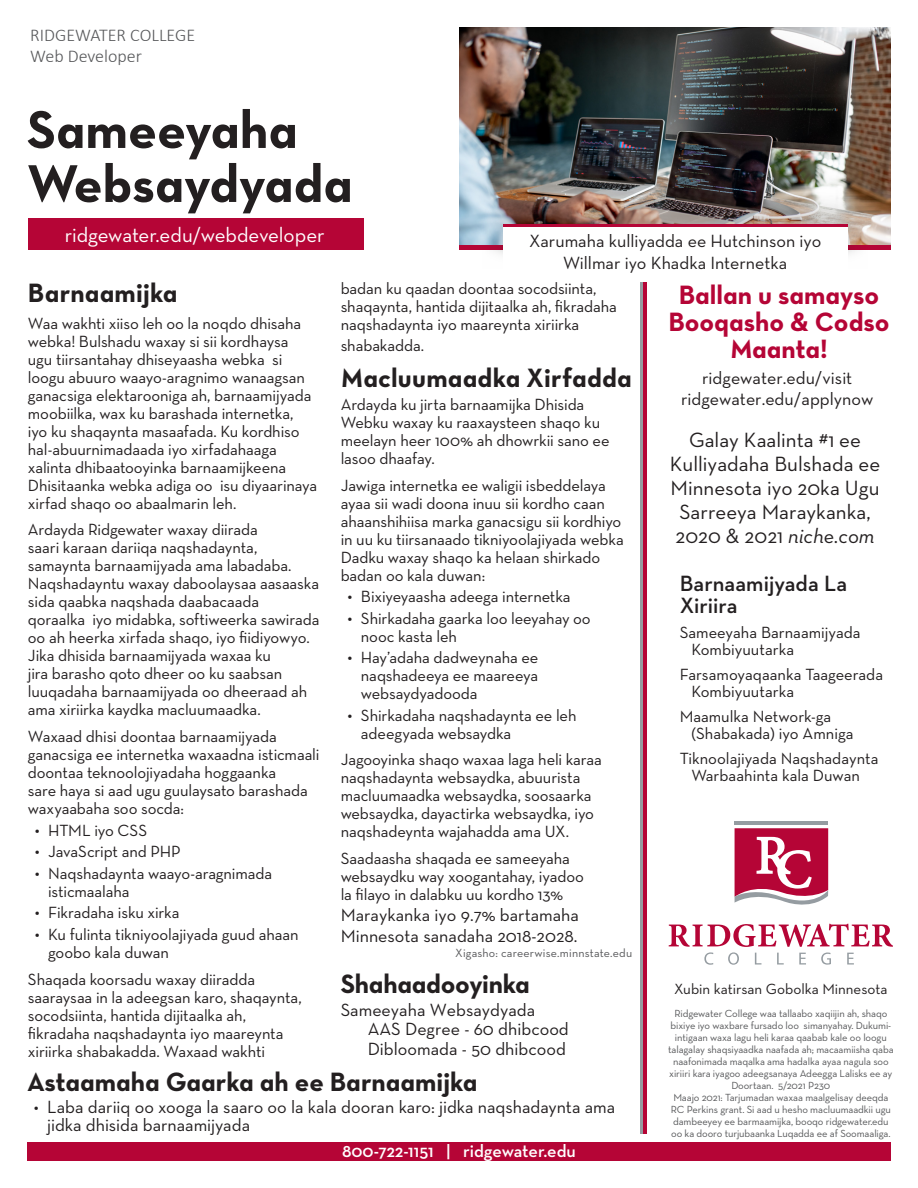
<style>
.page{position:relative;width:918px;height:1188px;background:#fff}
.page>*{position:absolute;margin:0;border:0;box-sizing:border-box;transform-origin:0 0}
.t1{font:54px/54px "Neutra Text Bold Alt";color:#231f20}
.t2{font:27px "Neutra Text Bold Alt";color:#231f20}
.t3{font:27px/27px "Neutra Text Bold Alt";color:#b50536;text-align:center}
.t4{font:600 22.5px/22.5px "Neutra Text";color:#231f20}
.t5{font:21px/24px "Neutra Text";color:#231f20;text-align:center}
.t6{font:21px "Neutra Text";letter-spacing:-.005em;color:#fff}
.Indented_credential{font:18px/18px "Neutra Text";color:#231f20}
.t7{font:300 18px/21.6px "Calibri";color:#57585a}
.t8{font:600 18px "Neutra Text";color:#fff}
.t9{font:16.5px/18px "Neutra Text";letter-spacing:-.01em;color:#231f20}
.t10{font:15px "Neutra Text";color:#231f20}
.t11{font:12px "Neutra Text";letter-spacing:.015em;color:#57585a}
.t12{font:10.5px/12px "Neutra Text";letter-spacing:-.01em;color:#57585a;text-align:center}
.s1{font-size:18px}
.s2{font-style:italic}
</style>
<div class="page">
<img style="left:459px;top:27px;width:432px;height:218px">
<div style="left:459px;top:245px;width:432px;height:5px;background:#b50536"></div>
<div style="left:480px;top:190px;width:391px;height:253px;background:#231f20;opacity:.21"></div>
<div style="left:503px;top:226px;width:345px;height:208px;background:#fff"></div>
<div style="left:815px;top:250px;width:65px;height:26px;background:#fff"></div>
<div style="left:459px;top:276px;width:421px;height:177px;background:#fff"></div>
<div style="left:470px;top:250px;width:65px;height:26px;background:#fff"></div>
<hr style="left:503px;top:224px;width:345px;height:3px;background:#b50536">
<div style="left:28px;top:219px;width:336px;height:31px;background:#b50536"></div>
<div style="left:27px;top:1143px;width:864px;height:18px;background:#b50536"></div>
<hr style="left:735px;top:821px;width:93px;height:4px;background:#959ca1">
<svg style="left:735px;top:828px;width:93px;height:77px"></svg>
<svg style="left:669px;top:924px;width:224px;height:41px"></svg>
<hr style="left:641px;top:283px;width:3px;height:851px;background:#959ca1">
<hr style="left:644px;top:283px;width:3px;height:851px;background:#b50536">
<p class="t7" style="left:30px;top:24px;width:166px">RIDGEWATER COLLEGE<br>Web Developer</p>
<p class="t1" style="left:27px;top:101px;width:327px">Sameeyaha<br>Websaydyada</p>
<p class="t6" style="left:65px;top:222px;width:261px">ridgewater.edu/webdeveloper</p>
<p class="Indented_credential" style="left:529px;top:230px;width:294px;line-height:21.6px;text-align:center">Xarumaha kulliyadda ee Hutchinson iyo<br>Willmar iyo Khadka Internetka</p>
<p class="t2" style="left:28px;top:276px;width:151px">Barnaamijka</p>
<p class="t9" style="left:28px;top:314px;width:291px">Waa wakhti xiiso leh oo la noqdo dhisaha webka! Bulshadu waxay si sii kordhaysa<br>ugu tiirsantahay dhiseyaasha webka si loogu abuuro waayo-aragnimo wanaagsan ganacsiga elektarooniga ah, barnaamijyada moobiilka, wax ku barashada internetka,<br>iyo ku shaqaynta masaafada. Ku kordhiso hal-abuurnimadaada iyo xirfadahaaga xalinta dhibaatooyinka barnaamijkeena Dhisitaanka webka adiga oo isu diyaarinaya xirfad shaqo oo abaalmarin leh.</p>
<p class="t9" style="left:28px;top:521px;width:293px">Ardayda Ridgewater waxay diirada<br>saari karaan dariiqa naqshadaynta, samaynta barnaamijyada ama labadaba.<br>Naqshadayntu waxay daboolaysaa aasaaska sida qaabka naqshada daabacaada qoraalka iyo midabka, softiweerka sawirada oo ah heerka xirfada shaqo, iyo fiidiyowyo.<br>Jika dhisida barnaamijyada waxaa ku<br>jira barasho qoto dheer oo ku saabsan luuqadaha barnaamijyada oo dheeraad ah ama xiriirka kaydka macluumaadka.</p>
<p class="t9" style="left:28px;top:727px;width:293px">Waxaad dhisi doontaa barnaamijyada ganacsiga ee internetka waxaadna isticmaali doontaa teknoolojiyadaha hoggaanka<br>sare haya si aad ugu guulaysato barashada waxyaabaha soo socda:</p>
<p class="t9" style="left:35px;top:821px;width:114px"><span class="s1">•</span> HTML iyo CSS</p>
<p class="t9" style="left:35px;top:843px;width:148px"><span class="s1">•</span> JavaScript and PHP</p>
<p class="t9" style="left:48px;top:864px;width:226px;text-indent:-13px"><span class="s1">•</span> Naqshadaynta waayo-aragnimada isticmaalaha</p>
<p class="t9" style="left:35px;top:904px;width:146px"><span class="s1">•</span> Fikradaha isku xirka</p>
<p class="t9" style="left:48px;top:925px;width:252px;text-indent:-13px"><span class="s1">•</span> Ku fulinta tikniyoolajiyada guud ahaan goobo kala duwan</p>
<p class="t9" style="left:28px;top:970px;width:275px">Shaqada koorsadu waxay diiradda saaraysaa in la adeegsan karo, shaqaynta, socodsiinta, hantida dijitaalka ah, fikradaha naqshadaynta iyo maareynta xiriirka shabakadda. Waxaad wakhti</p>
<p class="t9" style="left:341px;top:279px;width:278px">badan ku qaadan doontaa socodsiinta, shaqaynta, hantida dijitaalka ah, fikradaha naqshadaynta iyo maareynta xiriirka</p>
<p class="t9" style="left:341px;top:336px;width:85px">shabakadda.</p>
<p class="t2" style="left:341px;top:361px;width:293px">Macluumaadka Xirfadda</p>
<p class="t9" style="left:341px;top:395px;width:270px">Ardayda ku jirta barnaamijka Dhisida<br>Webku waxay ku raaxaysteen shaqo ku meelayn heer 100% ah dhowrkii sano ee lasoo dhaafay.</p>
<p class="t9" style="left:341px;top:476px;width:285px">Jawiga internetka ee waligii isbeddelaya ayaa sii wadi doona inuu sii kordho caan ahaanshihiisa marka ganacsigu sii kordhiyo in uu ku tiirsanaado tikniyoolajiyada webka Dadku waxay shaqo ka helaan shirkado badan oo kala duwan:</p>
<p class="t9" style="left:347px;top:587px;width:225px"><span class="s1">•</span> Bixiyeyaasha adeega internetka</p>
<p class="t9" style="left:361px;top:609px;width:231px;text-indent:-14px"><span class="s1">•</span> Shirkadaha gaarka loo leeyahay oo nooc kasta leh</p>
<p class="t9" style="left:361px;top:648px;width:179px;text-align:justify;text-indent:-14px"><span class="s1">•</span> Hay’adaha dadweynaha ee naqshadeeya ee maareeya websaydyadooda</p>
<p class="t9" style="left:361px;top:706px;width:217px;text-indent:-14px"><span class="s1">•</span> Shirkadaha naqshadaynta ee leh adeegyada websaydka</p>
<p class="t9" style="left:341px;top:751px;width:263px">Jagooyinka shaqo waxaa laga heli karaa naqshadaynta websaydka, abuurista macluumaadka websaydka, soosaarka websaydka, dayactirka websaydka, iyo naqshadeynta wajahadda ama UX.</p>
<p class="t9" style="left:341px;top:849px;width:245px">Saadaasha shaqada ee sameeyaha websaydku way xoogantahay, iyadoo la filayo in dalabku uu kordho 13%</p>
<p class="Indented_credential" style="left:341px;top:904px;width:240px;line-height:21px">Maraykanka iyo 9.7% bartamaha<br>Minnesota sanadaha 2018-2028.</p>
<p class="t11" style="left:455px;top:946px;width:179px">Xigasho: careerwise.minnstate.edu</p>
<p class="t2" style="left:341px;top:967px;width:191px">Shahaadooyinka</p>
<p class="Indented_credential" style="left:341px;top:1000px;width:196px">Sameeyaha Websaydyada</p>
<p class="Indented_credential" style="left:368px;top:1020px;width:203px">AAS Degree - 60 dhibcood</p>
<p class="Indented_credential" style="left:368px;top:1039px;width:200px">Dibloomada - 50 dhibcood</p>
<p class="t2" style="left:27px;top:1065px;width:452px">Astaamaha Gaarka ah ee Barnaamijka</p>
<p class="Indented_credential" style="left:47px;top:1098px;width:570px;text-indent:-14px">• Laba dariiq oo xooga la saaro oo la kala dooran karo: jidka naqshadaynta ama jidka dhisida barnaamijyada</p>
<p class="t8" style="left:342px;top:1139px;width:235px">800-722-1151 | ridgewater.edu</p>
<p class="t3" style="left:668px;top:281px;width:223px">Ballan u samayso<br>Booqasho &amp; Codso<br>Maanta!</p>
<p class="Indented_credential" style="left:702px;top:368px;width:152px">ridgewater.edu/visit</p>
<p class="Indented_credential" style="left:681px;top:389px;width:194px">ridgewater.edu/applynow</p>
<p class="t5" style="left:670px;top:428px;width:212px">Galay Kaalinta #1 ee<br>Kulliyadaha Bulshada ee<br>Minnesota iyo 20ka Ugu<br>Sarreeya Maraykanka,<br>2020 &amp; 2021 <span class="s2">niche.com</span></p>
<p class="t4" style="left:680px;top:571px;width:169px">Barnaamijyada La<br>Xiriira</p>
<p class="t9" style="left:691px;top:624px;width:171px;line-height:16.5px;text-indent:-12px">Sameeyaha Barnaamijyada<br>Kombiyuutarka</p>
<p class="t9" style="left:691px;top:666px;width:193px;line-height:16.5px;text-indent:-12px">Farsamoyaqaanka Taageerada<br>Kombiyuutarka</p>
<p class="t9" style="left:691px;top:708px;width:164px;line-height:16.5px;text-indent:-12px">Maamulka Network-ga (Shabakada) iyo Amniga</p>
<p class="t9" style="left:680px;top:750px;width:200px;line-height:16.5px;text-align:center">Tiknoolajiyada Naqshadaynta<br>Warbaahinta kala Duwan</p>
<p class="t10" style="left:674px;top:980px;width:215px">Xubin katirsan Gobolka Minnesota</p>
<p class="t12" style="left:668px;top:1007px;width:227px">Ridgewater College waa tallaabo xaqiijin ah, shaqo bixiye iyo waxbare fursado loo simanyahay. Dukumi&shy;intigaan waxa lagu heli karaa qaabab kale oo loogu talagalay shaqsiyaadka naafada ah; macaamiisha qaba naafonimada maqalka ama hadalka ayaa nagula soo xiriiri kara iyagoo adeegsanaya Adeegga Lalisks ee ay Doortaan. 5/2021 P230</p>
<p class="t12" style="left:671px;top:1091px;width:222px;text-align:left">Maajo 2021: Tarjumadan waxaa maalgelisay deeqda RC Perkins grant. Si aad u hesho macluumaadkii ugu dambeeyey ee barmaamijka, booqo ridgewater.edu oo ka dooro turjubaanka Luqadda ee af Soomaaliga.</p>
</div>
